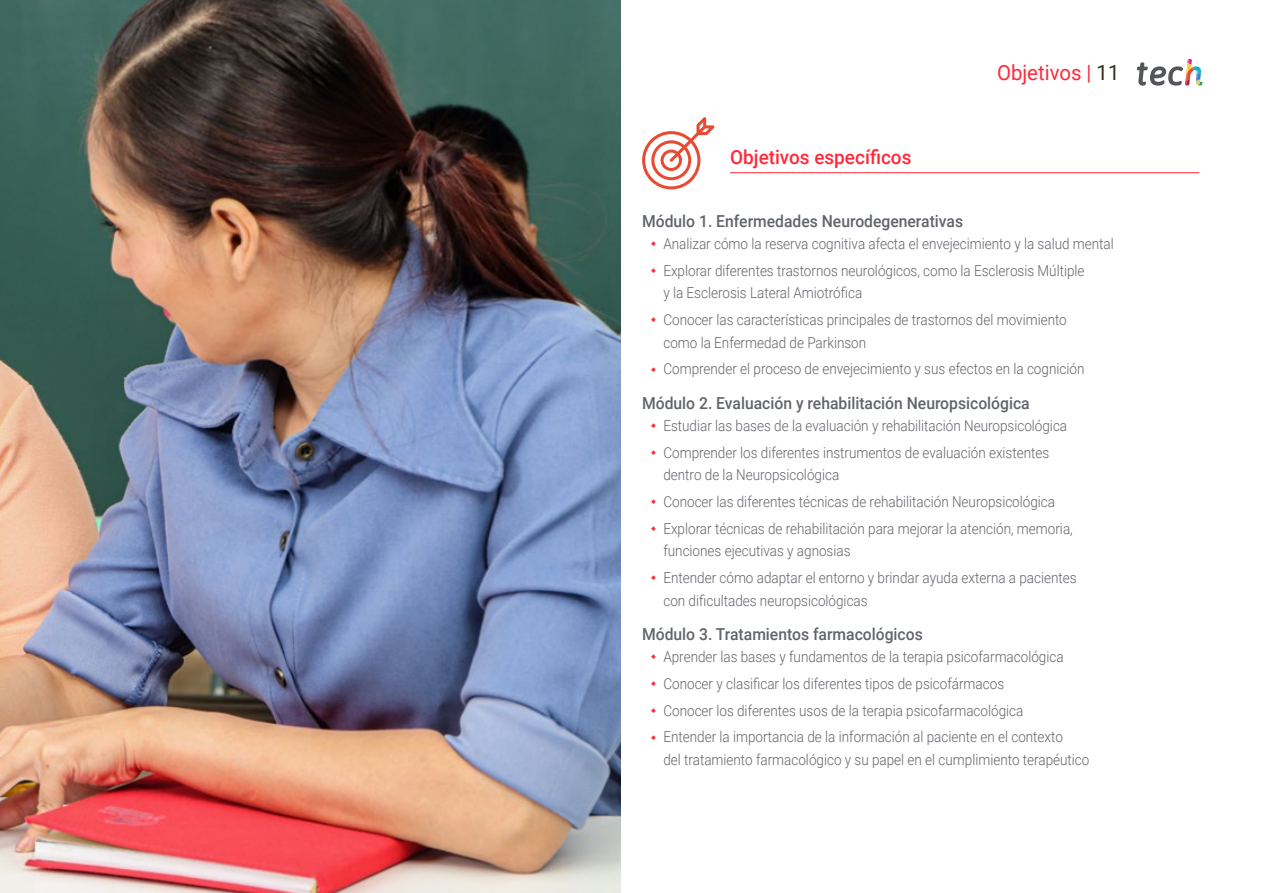
<style>
.page{position:relative;width:1263px;height:893px;background:#fff}
.page>*{position:absolute;margin:0;border:0;box-sizing:border-box;transform-origin:0 0}
.t1{font:21px "Roboto";color:#ff293a}
.t2{font:500 19.5px "Roboto";color:#ff293a}
.t3{font:500 16.5px "Roboto";color:#61646a;scale:.95 1}
.t4{font:300 15px/26.7px "Roboto";color:#61646a;scale:.9 1}
.s1{color:#312e20}
</style>
<div class="page">
<img style="left:0;top:0;width:621px;height:893px">
<hr style="left:730px;top:172px;width:469px;height:1px;background:#ff293a">
<svg style="left:642px;top:117px;width:72px;height:72px"></svg>
<svg style="left:1137px;top:59px;width:65px;height:27px"></svg>
<h2 class="t2" style="left:730px;top:144px;width:183px">Objetivos específicos</h2>
<h1 class="t1" style="left:997px;top:57px;width:124px">Objetivos | <span class="s1">11</span></h1>
<p class="t3" style="left:642px;top:209px;width:339px">Módulo 1. Enfermedades Neurodegenerativas</p>
<p class="t4" style="left:663px;top:230px;width:502px">Analizar cómo la reserva cognitiva afecta el envejecimiento y la salud mental<br>Explorar diferentes trastornos neurológicos, como la Esclerosis Múltiple</p>
<p class="t4" style="left:663px;top:279px;width:450px">y la Esclerosis Lateral Amiotrófica<br>Conocer las características principales de trastornos del movimiento</p>
<p class="t4" style="left:663px;top:328px;width:469px">como la Enfermedad de Parkinson<br>Comprender el proceso de envejecimiento y sus efectos en la cognición</p>
<p class="t3" style="left:642px;top:391px;width:409px">Módulo 2. Evaluación y rehabilitación Neuropsicológica</p>
<p class="t4" style="left:663px;top:412px;width:450px">Estudiar las bases de la evaluación y rehabilitación Neuropsicológica<br>Comprender los diferentes instrumentos de evaluación existentes</p>
<p class="t4" style="left:663px;top:461px;width:456px">dentro de la Neuropsicológica<br>Conocer las diferentes técnicas de rehabilitación Neuropsicológica<br>Explorar técnicas de rehabilitación para mejorar la atención, memoria,</p>
<p class="t4" style="left:663px;top:537px;width:461px">funciones ejecutivas y agnosias<br>Entender cómo adaptar el entorno y brindar ayuda externa a pacientes</p>
<p class="t4" style="left:663px;top:586px;width:228px">con dificultades neuropsicológicas</p>
<p class="t3" style="left:642px;top:622px;width:297px">Módulo 3. Tratamientos farmacológicos</p>
<p class="t4" style="left:663px;top:643px;width:446px">Aprender las bases y fundamentos de la terapia psicofarmacológica Conocer y clasificar los diferentes tipos de psicofármacos<br>Conocer los diferentes usos de la terapia psicofarmacológica Entender la importancia de la información al paciente en el contexto</p>
<p class="t4" style="left:663px;top:746px;width:475px">del tratamiento farmacológico y su papel en el cumplimiento terapéutico</p>
</div>
